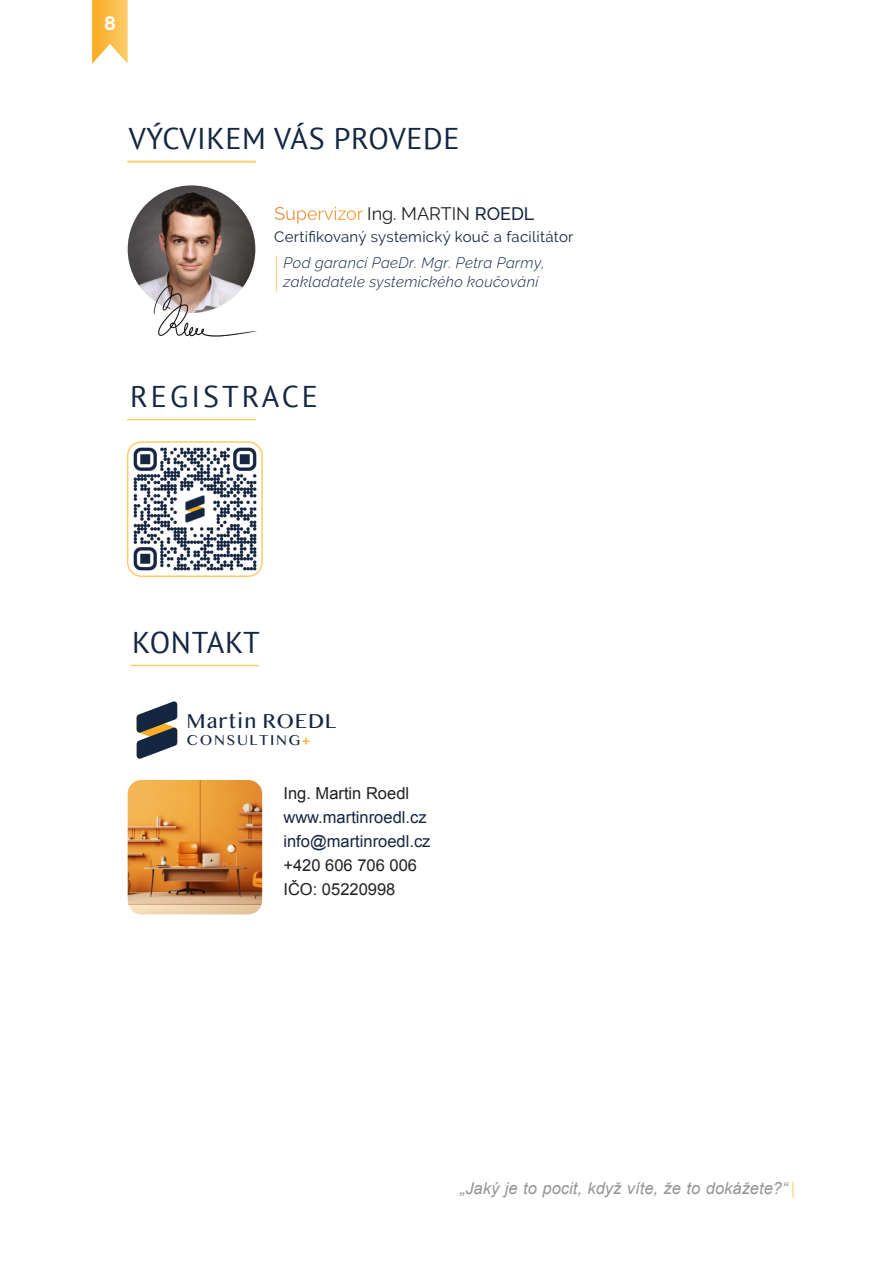
<style>
.page{position:relative;width:894px;height:1263px;background:#fff}
.page>*{position:absolute;margin:0;border:0;box-sizing:border-box;transform-origin:0 0}
.t1{font:30px "PT Sans";letter-spacing:.02em;color:#142641}
.t2{font:30px "PT Sans";letter-spacing:.1em;color:#142641}
.t3{font:21.45px "Myanmar MN";letter-spacing:.03em;color:#142641}
.t4{font:700 19.5px "Raleway";color:#fff}
.t5{font:18px "Raleway";color:#231f20}
.t6{font:16.5px/24px "Arial";color:#231f20}
.t7{font:italic 16.5px "Arial";color:#939598}
.t8{font:16.5px/24px "Arial";color:#142641}
.t9{font:15.3px "Myanmar MN";letter-spacing:.1em;color:#142641}
.t10{font:italic 300 15px/19px "Raleway";letter-spacing:.02em;color:#142641}
.t11{font:15px "Raleway";letter-spacing:.02em;color:#142641}
.s1{font-weight:500;color:#142641}
.s2{font-weight:700;color:#fbae28}
</style>
<div class="page">
<svg style="left:92px;top:0;width:36px;height:64px;background:#fcc664"></svg>
<svg style="left:792px;top:1182px;width:1px;height:15px"></svg>
<svg style="left:275px;top:207px;width:87px;height:17px"></svg>
<img style="left:128px;top:780px;width:134px;height:134px;border-radius:14px">
<hr style="left:128px;top:161px;width:127px;height:1px;background:#fccc69">
<hr style="left:276px;top:256px;width:1px;height:35px;background:#fccc69">
<hr style="left:131px;top:665px;width:128px;height:1px;background:#fccc69">
<img style="left:128px;top:185px;width:127px;height:128px;border-radius:50%">
<svg style="left:136px;top:701px;width:42px;height:58px"></svg>
<img style="left:137px;top:282px;width:120px;height:55px">
<img style="left:128px;top:442px;width:134px;height:134px;border-radius:14px">
<div style="left:127px;top:441px;width:136px;height:136px;border:2px solid #fdcc69;border-radius:14px"></div>
<hr style="left:128px;top:419px;width:127px;height:1px;background:#fccc69">
<h3 class="t4" style="left:104px;top:12px;width:13px">8</h3>
<h1 class="t1" style="left:129px;top:126px;width:332px">VÝCVIKEM VÁS PROVEDE</h1>
<p class="t5" style="left:367px;top:203px;width:169px">Ing. MARTIN <span class="s1">ROEDL</span></p>
<p class="t11" style="left:274px;top:228px;width:301px">Certifikovaný systemický kouč a facilitátor</p>
<p class="t10" style="left:283px;top:253px;width:263px">Pod garancí PaeDr. Mgr. Petra Parmy, zakladatele systemického koučování</p>
<h1 class="t2" style="left:130px;top:384px;width:189px">REGISTRACE</h1>
<h1 class="t1" style="left:132px;top:630px;width:129px">KONTAKT</h1>
<h2 class="t3" style="left:186px;top:708px;width:151px">Martin ROEDL</h2>
<p class="t9" style="left:186px;top:730px;width:125px">CONSULTING<span class="s2">+</span></p>
<p class="t6" style="left:283px;top:783px;width:127px">Ing. Martin Roedl</p>
<p class="t8" style="left:283px;top:807px;width:148px">www.martinroedl.cz info@martinroedl.cz</p>
<p class="t6" style="left:283px;top:855px;width:135px">+420 606 706 006<br>IČO: 05220998</p>
<p class="t7" style="left:459px;top:1182px;width:329px">„Jaký je to pocit, když víte, že to dokážete?“</p>
</div>
